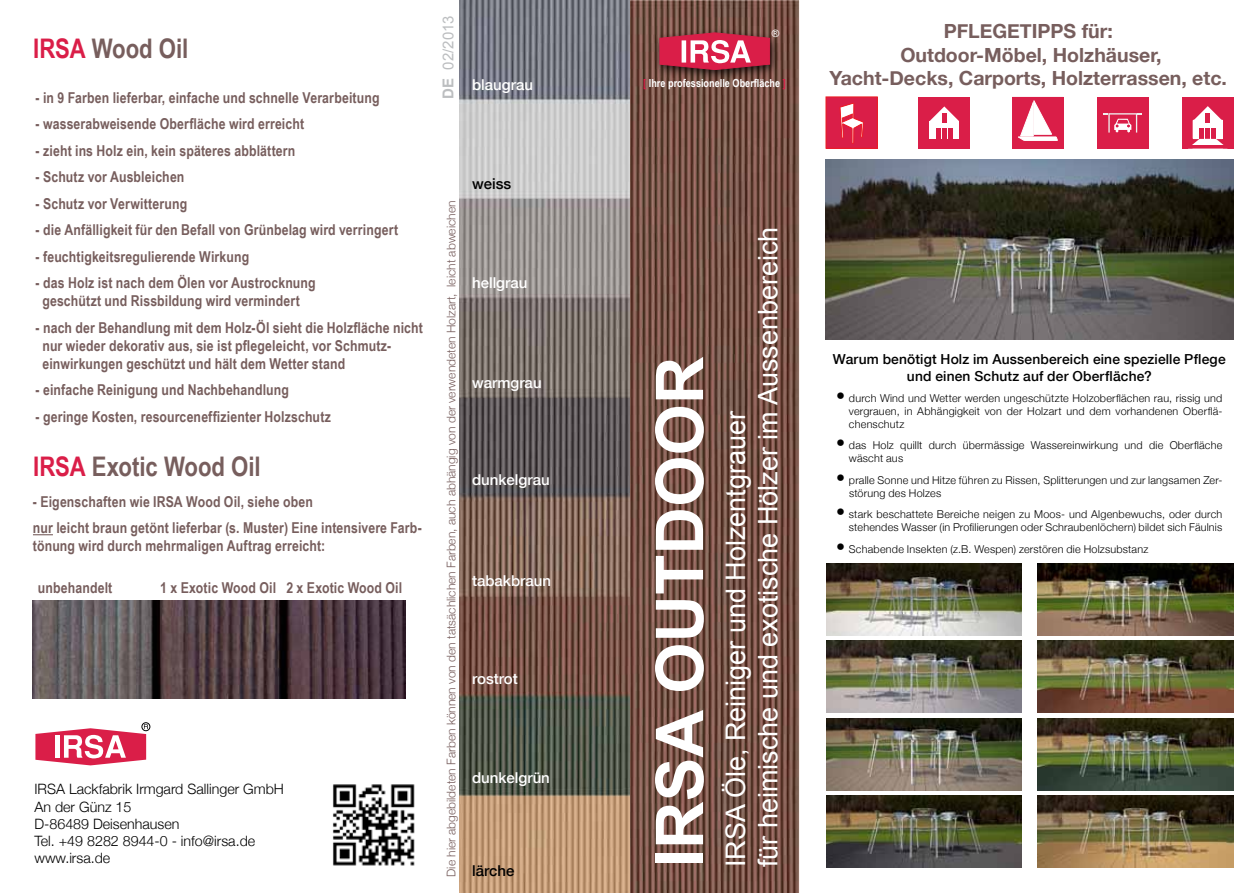
<style>
.page{position:relative;width:1259px;height:893px;background:#fff}
.page>*{position:absolute;margin:0;border:0;box-sizing:border-box;transform-origin:0 0}
.t1{font:700 66px "Arial";color:#fff}
.t2{font:27px/32.4px "Arial";color:#fff}
.t3{font:700 27px "Arial Narrow";color:#775e5d}
.t4{font:700 19.5px/23.4px "Helvetica Neue";color:#775e5d;text-align:center}
.t5{font:700 15px/18px "Arial Narrow";letter-spacing:.01em;color:#775e5d}
.t6{font:500 15px "Helvetica Neue";color:#fff}
.t7{font:500 15px "Helvetica Neue";color:#000}
.t8{font:15px "Arial";color:#bcbec0}
.t9{font:300 14.25px/17.1px "Helvetica Neue";color:#000}
.t10{font:500 13.8px/16.5px "Helvetica Neue";letter-spacing:.01em;color:#000;text-align:center}
.t11{font:300 12px "Helvetica Neue";color:#775e5d}
.t12{font:700 11.1px "Arial Narrow";color:#fff}
.t13{font:300 10.8px/12.9px "Helvetica Neue";letter-spacing:.02em;color:#000}
.t14{font:10.2px "Arial";color:#fff}
.s1{color:#da1e48}
.s2{font-weight:700}
.s3{font-size:18px}
</style>
<div class="page">
<div style="left:141px;top:722px;width:9px;height:9px;border:1px solid #000;border-radius:50%"></div>
<svg style="left:35px;top:724px;width:113px;height:41px"></svg>
<img style="left:825px;top:160px;width:408px;height:179px">
<img style="left:459px;top:0;width:340px;height:893px">
<svg style="left:1012px;top:97px;width:51px;height:51px"></svg>
<div style="left:918px;top:97px;width:52px;height:51px;background:#da1e48"></div>
<div style="left:929px;top:121px;width:30px;height:18px;background:#fff"></div>
<svg style="left:930px;top:106px;width:29px;height:15px"></svg>
<hr style="left:942px;top:128px;width:4px;height:13px;background:#da1e48">
<hr style="left:942px;top:113px;width:4px;height:10px;background:#da1e48">
<hr style="left:936px;top:128px;width:4px;height:13px;background:#da1e48">
<hr style="left:948px;top:128px;width:4px;height:13px;background:#da1e48">
<div style="left:1097px;top:97px;width:51px;height:51px;background:#da1e48"></div>
<svg style="left:1103px;top:113px;width:39px;height:20px"></svg>
<img style="left:33px;top:601px;width:372px;height:97px">
<svg style="left:826px;top:97px;width:51px;height:51px;background:#df3356"></svg>
<div style="left:1182px;top:97px;width:51px;height:51px;background:#da1e48"></div>
<svg style="left:1192px;top:106px;width:32px;height:39px"></svg>
<img style="left:332px;top:784px;width:83px;height:82px">
<img style="left:826px;top:564px;width:195px;height:72px">
<img style="left:1037px;top:563px;width:196px;height:73px">
<img style="left:1037px;top:718px;width:196px;height:72px">
<img style="left:1037px;top:641px;width:196px;height:72px">
<img style="left:826px;top:795px;width:195px;height:72px">
<img style="left:1037px;top:795px;width:196px;height:72px">
<img style="left:826px;top:640px;width:195px;height:73px">
<svg style="left:33px;top:534px;width:20px;height:1px"></svg>
<img style="left:826px;top:718px;width:195px;height:72px">
<div style="left:652px;top:28px;width:129px;height:54px;background:#000;opacity:.75"></div>
<svg style="left:659px;top:33px;width:111px;height:37px"></svg>
<h2 class="t3" style="left:33px;top:28px;width:157px"><span class="s1">IRSA</span> Wood Oil</h2>
<p class="t5" style="left:36px;top:88px;width:345px">- in 9 Farben lieferbar, einfache und schnelle Verarbeitung</p>
<p class="t5" style="left:36px;top:114px;width:270px">- wasserabweisende Oberfläche wird erreicht</p>
<p class="t5" style="left:36px;top:141px;width:261px">- zieht ins Holz ein, kein späteres abblättern</p>
<p class="t5" style="left:36px;top:167px;width:150px">- Schutz vor Ausbleichen</p>
<p class="t5" style="left:36px;top:194px;width:153px">- Schutz vor Verwitterung</p>
<p class="t5" style="left:36px;top:220px;width:364px">- die Anfälligkeit für den Befall von Grünbelag wird verringert</p>
<p class="t5" style="left:36px;top:247px;width:215px">- feuchtigkeitsregulierende Wirkung</p>
<p class="t5" style="left:42px;top:273px;width:275px;text-indent:-7px">- das Holz ist nach dem Ölen vor Austrocknung geschützt und Rissbildung wird vermindert</p>
<p class="t5" style="left:42px;top:318px;width:382px;text-indent:-7px">- nach der Behandlung mit dem Holz-Öl sieht die Holzfläche nicht nur wieder dekorativ aus, sie ist pflegeleicht, vor Schmutz&shy;einwirkungen geschützt und hält dem Wetter stand</p>
<p class="t5" style="left:36px;top:380px;width:255px">- einfache Reinigung und Nachbehandlung</p>
<p class="t5" style="left:36px;top:407px;width:297px">- geringe Kosten, resourceneffizienter Holzschutz</p>
<h2 class="t3" style="left:33px;top:446px;width:229px"><span class="s1">IRSA</span> Exotic Wood Oil</h2>
<p class="t5" style="left:33px;top:487px;width:390px;line-height:26.5px">- Eigenschaften wie IRSA Wood Oil, siehe oben<br>nur leicht braun getönt lieferbar (s. Muster) Eine intensivere Farb-</p>
<p class="t5" style="left:33px;top:536px;width:294px">tönung wird durch mehrmaligen Auftrag erreicht:</p>
<p class="t5" style="left:38px;top:577px;width:76px">unbehandelt</p>
<p class="t5" style="left:160px;top:577px;width:243px">1 x Exotic Wood Oil 2 x Exotic Wood Oil</p>
<p class="t9" style="left:34px;top:780px;width:251px">IRSA Lackfabrik Irmgard Sallinger GmbH<br>An der Günz 15<br>D-86489 Deisenhausen<br>Tel. +49 8282 8944-0 - info@irsa.de www.irsa.de</p>
<p class="t8" style="left:438px;top:99px;width:85px;rotate:-90deg"><span class="s2">DE</span> 02/2013</p>
<p class="t6" style="left:472px;top:73px;width:62px">blaugrau</p>
<p class="t11" style="left:441px;top:877px;width:678px;rotate:-90deg">Die hier abgebildeten Farben können von den tatsächlichen Farben, auch abhängig von der verwendeten Holzart, leicht abweichen</p>
<p class="t7" style="left:472px;top:171px;width:41px">weiss</p>
<p class="t6" style="left:472px;top:270px;width:57px">hellgrau</p>
<p class="t6" style="left:472px;top:370px;width:71px">warmgrau</p>
<p class="t6" style="left:472px;top:468px;width:79px">dunkelgrau</p>
<p class="t6" style="left:472px;top:569px;width:80px">tabakbraun</p>
<p class="t6" style="left:472px;top:667px;width:47px">rostrot</p>
<p class="t6" style="left:472px;top:766px;width:79px">dunkelgrün</p>
<p class="t7" style="left:472px;top:858px;width:44px">lärche</p>
<p class="t14" style="left:771px;top:26px;width:9px">®</p>
<p class="t12" style="left:643px;top:74px;width:144px"><span class="s1">[</span> Ihre professionelle Oberfläche <span class="s1">]</span></p>
<h3 class="t4" style="left:829px;top:20px;width:399px">PFLEGETIPPS für:<br>Outdoor-Möbel, Holzhäuser,<br>Yacht-Decks, Carports, Holzterrassen, etc.</h3>
<h1 class="t1" style="left:636px;top:867px;width:512px;rotate:-90deg">IRSA OUTDOOR</h1>
<h2 class="t2" style="left:719px;top:867px;width:642px;rotate:-90deg">IRSA Öle, Reiniger und Holzentgrauer<br>für heimische und exotische Hölzer im Aussenbereich</h2>
<p class="t10" style="left:833px;top:350px;width:394px">Warum benötigt Holz im Aussenbereich eine spezielle Pflege und einen Schutz auf der Oberfläche?</p>
<p class="t13" style="left:849px;top:391px;width:375px;text-align:justify;text-indent:-13px"><span class="s3">•</span> durch Wind und Wetter werden ungeschützte Holzoberflächen rau, rissig und vergrauen, in Abhängigkeit von der Holzart und dem vorhandenen Oberflä&shy;chenschutz</p>
<p class="t13" style="left:849px;top:438px;width:375px;text-indent:-13px"><span class="s3">•</span> das Holz quillt durch übermässige Wassereinwirkung und die Oberfläche wäscht aus</p>
<p class="t13" style="left:849px;top:473px;width:375px;text-indent:-13px"><span class="s3">•</span> pralle Sonne und Hitze führen zu Rissen, Splitterungen und zur langsamen Zer&shy;störung des Holzes</p>
<p class="t13" style="left:836px;top:507px;width:388px;text-align:right"><span class="s3">•</span> stark beschattete Bereiche neigen zu Moos- und Algenbewuchs, oder durch stehendes Wasser (in Profilierungen oder Schraubenlöchern) bildet sich Fäulnis</p>
<p class="t13" style="left:836px;top:542px;width:314px"><span class="s3">•</span> Schabende Insekten (z.B. Wespen) zerstören die Holzsubstanz</p>
</div>
